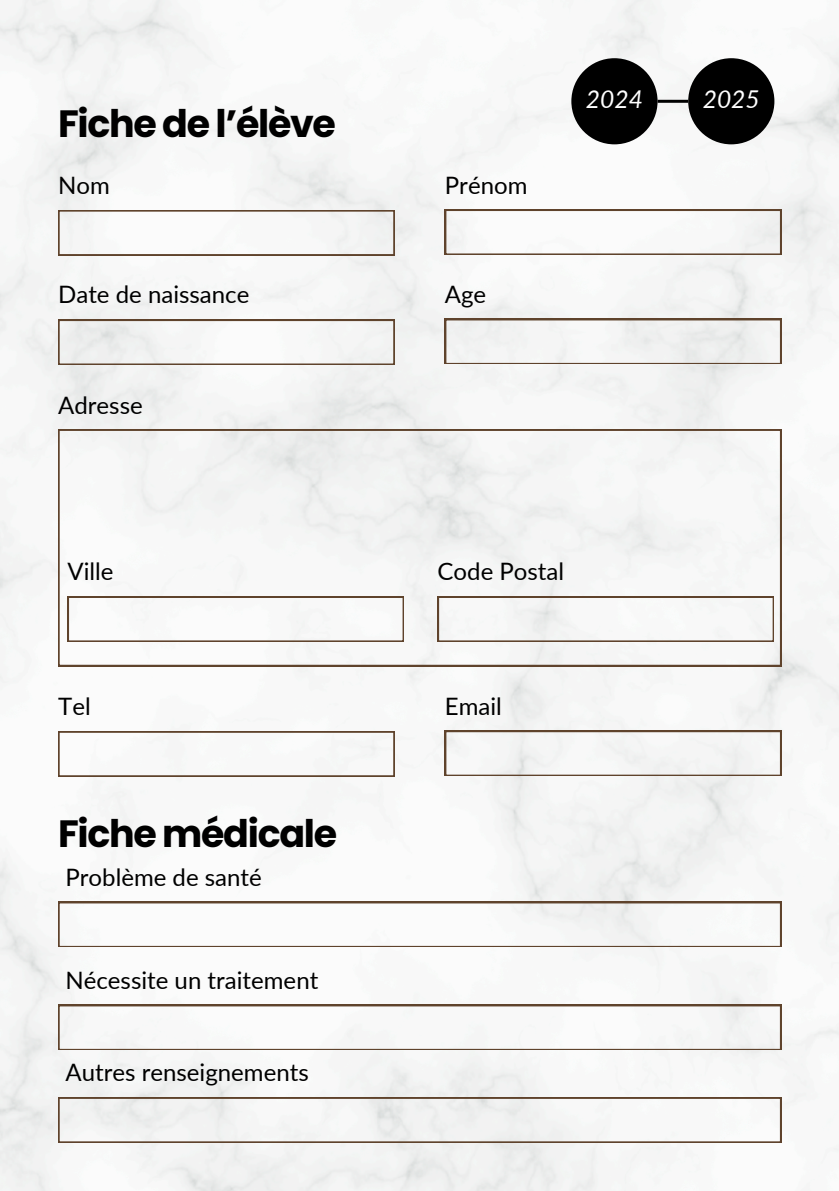
<style>
.page{position:relative;width:839px;height:1191px;background:#fff}
.page>*{position:absolute;margin:0;border:0;box-sizing:border-box;transform-origin:0 0}
.t1{font:700 38px "Poppins";letter-spacing:-.035em;color:#000}
.t2{font:italic 24.6px "Lato";color:#fff}
.t3{font:24px "Lato";color:#000}
</style>
<div class="page">
<img style="left:0;top:0;width:838px;height:1191px">
<svg style="left:58px;top:210px;width:336px;height:45px"></svg>
<svg style="left:58px;top:429px;width:723px;height:237px"></svg>
<svg style="left:445px;top:210px;width:336px;height:45px"></svg>
<svg style="left:58px;top:320px;width:336px;height:45px"></svg>
<svg style="left:445px;top:319px;width:336px;height:45px"></svg>
<div style="left:571px;top:58px;width:86px;height:86px;background:#000;border-radius:50%"></div>
<hr style="left:657px;top:100px;width:31px;height:3px;background:#000">
<div style="left:688px;top:58px;width:86px;height:86px;background:#000;border-radius:50%"></div>
<svg style="left:68px;top:596px;width:335px;height:45px"></svg>
<svg style="left:437px;top:596px;width:336px;height:45px"></svg>
<svg style="left:58px;top:731px;width:336px;height:45px"></svg>
<svg style="left:445px;top:731px;width:336px;height:45px"></svg>
<svg style="left:58px;top:902px;width:723px;height:45px"></svg>
<svg style="left:58px;top:1005px;width:723px;height:45px"></svg>
<svg style="left:58px;top:1097px;width:723px;height:45px"></svg>
<p class="t1" style="left:58px;top:97px;width:279px">Fiche de l’élève</p>
<h1 class="t3" style="left:58px;top:170px;width:53px">Nom</h1>
<p class="t3" style="left:445px;top:170px;width:84px">Prénom</p>
<p class="t3" style="left:58px;top:280px;width:193px">Date de naissance</p>
<p class="t3" style="left:445px;top:280px;width:43px">Age</p>
<p class="t3" style="left:58px;top:390px;width:86px">Adresse</p>
<p class="t2" style="left:586px;top:84px;width:58px">2024</p>
<p class="t2" style="left:702px;top:84px;width:58px">2025</p>
<p class="t3" style="left:67px;top:556px;width:48px">Ville</p>
<p class="t3" style="left:437px;top:556px;width:128px">Code Postal</p>
<p class="t3" style="left:58px;top:691px;width:34px">Tel</p>
<p class="t3" style="left:445px;top:691px;width:58px">Email</p>
<h1 class="t1" style="left:58px;top:807px;width:280px">Fiche médicale</h1>
<p class="t3" style="left:65px;top:863px;width:198px">Problème de santé</p>
<p class="t3" style="left:65px;top:966px;width:254px">Nécessite un traitement</p>
<p class="t3" style="left:65px;top:1057px;width:245px">Autres renseignements</p>
</div>
